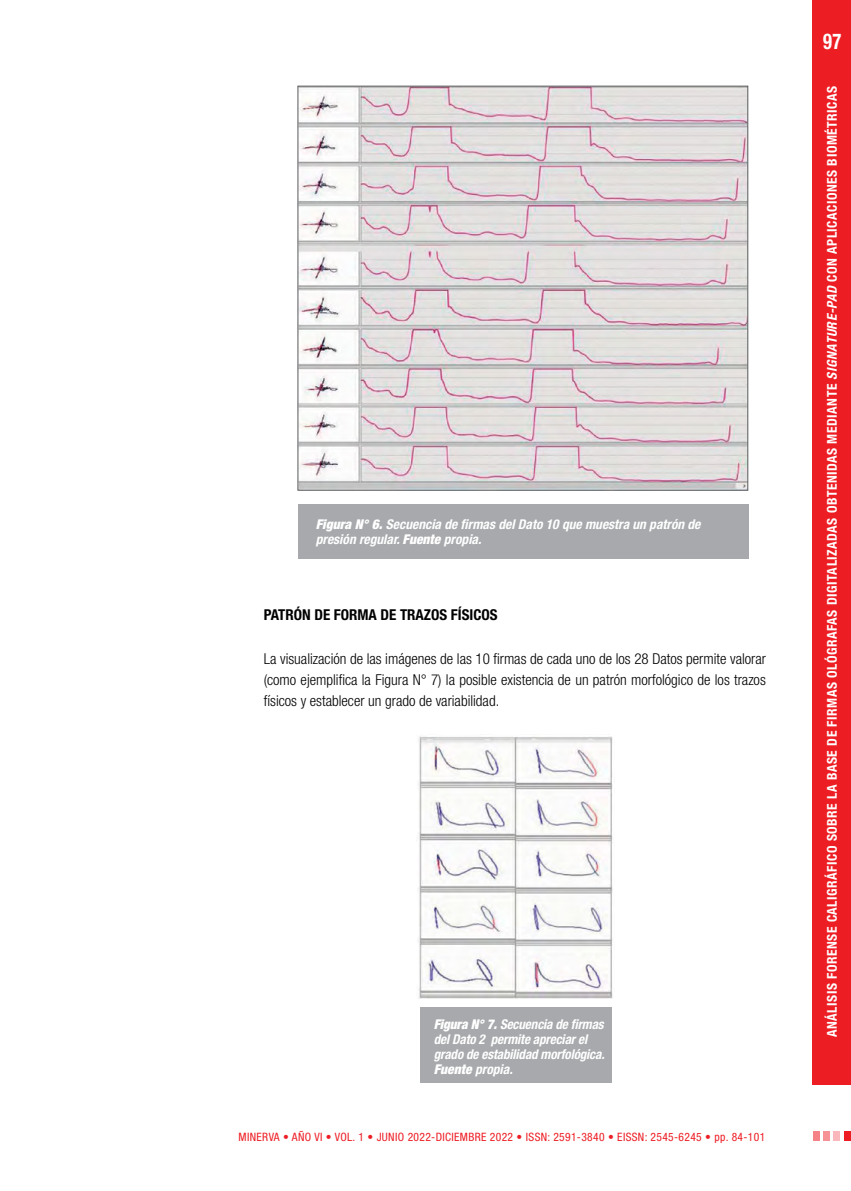
<style>
.page{position:relative;width:851px;height:1191px;background:#fff}
.page>*{position:absolute;margin:0;border:0;box-sizing:border-box;transform-origin:0 0}
.t1{font:700 condensed 21.75px "Helvetica Neue LT Std";color:#fff;scale:.85 1}
._00-TEXTO_GENERAL{font:300 condensed 15px/21px "Helvetica Neue LT Std";color:#000;text-align:justify}
._000-subtitulo_2_ok{font:700 condensed 15px "Helvetica Neue LT Std";color:#000}
._00-EPIGRAFE{font:italic 700 condensed 13.5px/15px "Helvetica Neue LT Std";letter-spacing:-.01em;color:#fff}
.t2{font:700 condensed 13.5px "Helvetica Neue LT Std";letter-spacing:.04em;color:#fff}
.t3{font:condensed 11.55px "Helvetica Neue LT Std";letter-spacing:.03em;color:#ed1d24}
.s1{font-weight:900}
.s2{font-style:italic}
</style>
<div class="page">
<div style="left:812px;top:0;width:38px;height:1084px;background:#ed1d24"></div>
<div style="left:822px;top:1131px;width:7px;height:10px;background:#f69296"></div>
<div style="left:833px;top:1131px;width:7px;height:10px;background:#f9b8bb"></div>
<div style="left:844px;top:1131px;width:6px;height:10px;background:#ed1d24"></div>
<div style="left:812px;top:1131px;width:7px;height:10px;background:#f58286"></div>
<img style="left:300px;top:88px;width:445px;height:400px">
<div style="left:298px;top:504px;width:450px;height:55px;background:#a7a9ac"></div>
<img style="left:418px;top:736px;width:195px;height:262px">
<div style="left:420px;top:1007px;width:191px;height:75px;background:#a7a9ac"></div>
<p class="_00-EPIGRAFE" style="left:316px;top:517px;width:386px"><span class="s1">Figura N° 6.</span> Secuencia de firmas del Dato 10 que muestra un patrón de presión regular. <span class="s1">Fuente</span> propia.</p>
<p class="_000-subtitulo_2_ok" style="left:264px;top:605px;width:235px">PATRÓN DE FORMA DE TRAZOS FÍSICOS</p>
<p class="_00-TEXTO_GENERAL" style="left:264px;top:648px;width:503px">La visualización de las imágenes de las 10 firmas de cada uno de los 28 Datos permite valorar (como ejemplifica la Figura N° 7) la posible existencia de un patrón morfológico de los trazos físicos y establecer un grado de variabilidad.</p>
<p class="_00-EPIGRAFE" style="left:433px;top:1016px;width:172px"><span class="s1">Figura N° 7.</span> Secuencia de firmas del Dato 2 permite apreciar el grado de estabilidad morfológica.<br><span class="s1">Fuente</span> propia.</p>
<p class="t3" style="left:238px;top:1130px;width:528px">MINERVA • AÑO VI • VOL. 1 • JUNIO 2022-DICIEMBRE 2022 • ISSN: 2591-3840 • EISSN: 2545-6245 • pp. 84-101</p>
<h1 class="t1" style="left:823px;top:28px;width:23px">97</h1>
<p class="t2" style="left:823px;top:1037px;width:952px;rotate:-90deg">ANÁLISIS FORENSE CALIGRÁFICO SOBRE LA BASE DE FIRMAS OLÓGRAFAS DIGITALIZADAS OBTENIDAS MEDIANTE <span class="s2">SIGNATURE-PAD</span> CON APLICACIONES BIOMÉTRICAS</p>
</div>
